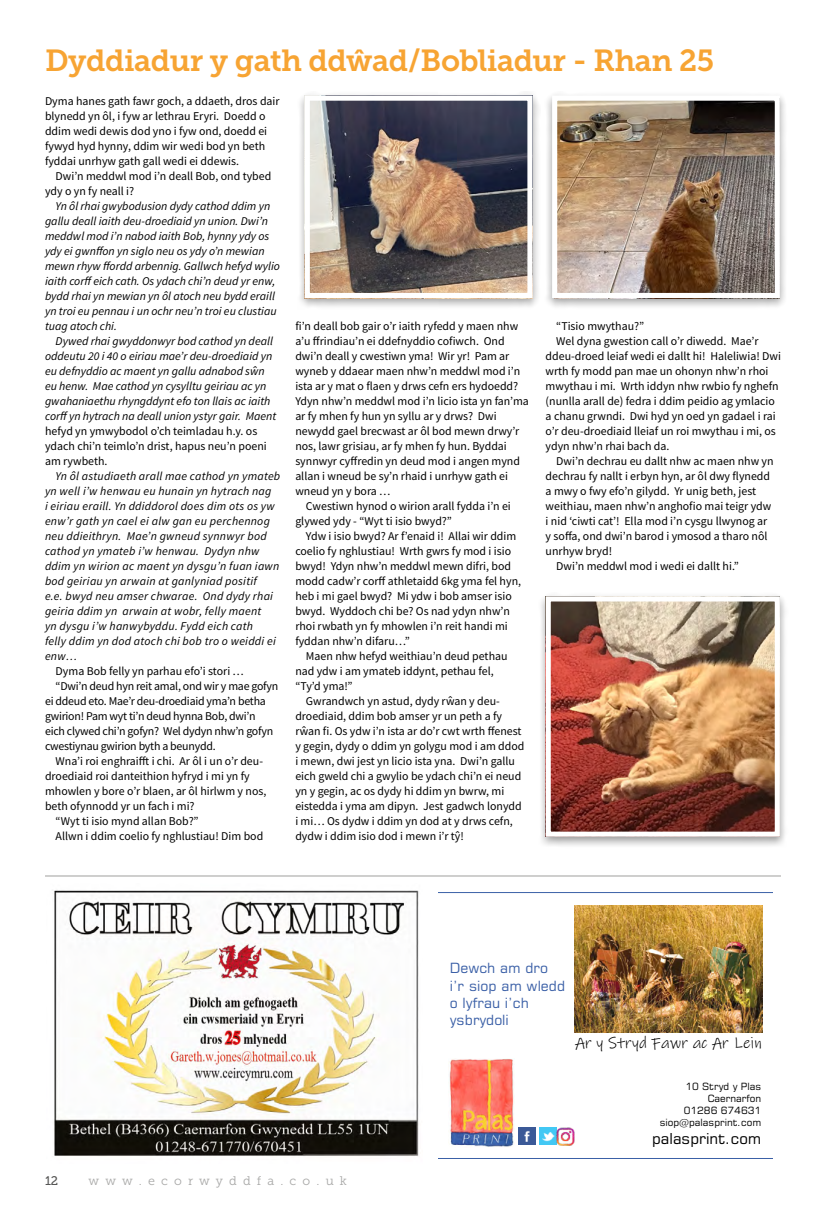
<style>
.page{position:relative;width:826px;height:1205px;background:#fff}
.page>*{position:absolute;margin:0;border:0;box-sizing:border-box;transform-origin:0 0}
.Pennawd_Coch{font:30.38px "Museo Slab 700";letter-spacing:-.015em;color:#f7a433}
.t1{font:16.25px "Ink Free";letter-spacing:.005em;color:#000}
.t2{font:15.12px "Square 721 BT";color:#000}
.t3{font:14.12px/17.5px "Square 721 BT";color:#3b60a7}
.t4{font:12.5px "Museo Slab 300";color:#a8a8a7}
.t5{font:12.5px "Museo Slab 500";color:#575756}
.Body_Eco{font:11.88px/15px "Source Sans Pro";color:#000}
.Body_Eco-2{font:italic 11.88px/15px "Source Sans Pro";color:#000}
.Body_Eco-3{font:italic 11.88px/15px "Source Sans Pro";letter-spacing:.02em;color:#000}
.Body_Eco-4{font:11.88px/15px "Source Sans Pro";letter-spacing:-.02em;color:#000}
.No_indent_Body_Eco{font:11.88px/15px "Source Sans Pro";color:#000}
.t6{font:10px/12.2px "Square 721 BT";color:#000;text-align:right}
.s1{font-style:normal}
</style>
<div class="page">
<div style="left:297px;top:91px;width:243px;height:219px;background:#000;opacity:.37"></div>
<img style="left:311px;top:102px;width:215px;height:190px">
<div style="left:305px;top:96px;width:227px;height:202px;border:5px solid #fff"></div>
<div style="left:544px;top:91px;width:244px;height:219px;background:#000;opacity:.37"></div>
<img style="left:558px;top:102px;width:216px;height:190px">
<div style="left:552px;top:96px;width:228px;height:202px;border:5px solid #fff"></div>
<div style="left:538px;top:592px;width:250px;height:256px;background:#000;opacity:.37"></div>
<img style="left:551px;top:602px;width:223px;height:229px">
<div style="left:545px;top:596px;width:235px;height:241px;border:5px solid #fff"></div>
<img style="left:54px;top:890px;width:365px;height:266px">
<hr style="left:45px;top:875px;width:736px;height:1px;background:#a09f9d">
<svg style="left:439px;top:892px;width:333px;height:253px"></svg>
<img style="left:448px;top:1058px;width:66px;height:89px">
<img style="left:574px;top:905px;width:188px;height:127px">
<img style="left:540px;top:1128px;width:13px;height:16px">
<img style="left:519px;top:1128px;width:16px;height:16px">
<img style="left:553px;top:1124px;width:25px;height:22px">
<p class="Pennawd_Coch" style="left:45px;top:43px;width:670px">Dyddiadur y gath ddŵad/Bobliadur - Rhan 25</p>
<p class="No_indent_Body_Eco" style="left:45px;top:93px;width:236px">Dyma hanes gath fawr goch, a ddaeth, dros dair blynedd yn ôl, i fyw ar lethrau Eryri. Doedd o ddim wedi dewis dod yno i fyw ond, doedd ei fywyd hyd hynny, ddim wir wedi bod yn beth fyddai unrhyw gath gall wedi ei ddewis.</p>
<p class="Body_Eco" style="left:45px;top:168px;width:228px;text-indent:11px">Dwi’n meddwl mod i’n deall Bob, ond tybed ydy o yn fy neall i?</p>
<p class="Body_Eco-2" style="left:45px;top:198px;width:236px;text-indent:11px">Yn ôl rhai gwybodusion dydy cathod ddim yn gallu deall iaith deu-droediaid yn union. Dwi’n meddwl mod i’n nabod iaith Bob, hynny ydy os ydy ei gwnffon yn siglo neu os ydy o’n mewian mewn rhyw ffordd arbennig. Gallwch hefyd wylio iaith corff eich cath. Os ydach chi’n deud yr enw, bydd rhai yn mewian yn ôl atoch neu bydd eraill yn troi eu pennau i un ochr neu’n troi eu clustiau tuag atoch chi.</p>
<p class="Body_Eco-2" style="left:45px;top:333px;width:233px;text-indent:11px">Dywed rhai gwyddonwyr bod cathod yn deall oddeutu 20 i 40 o eiriau mae’r deu-droediaid yn eu defnyddio ac maent yn gallu adnabod sŵn eu henw. Mae cathod yn cysylltu geiriau ac yn gwahaniaethu rhyngddynt efo ton llais ac iaith corff yn hytrach na deall union ystyr gair. Maent <span class="s1">hefyd yn ymwybodol o’ch teimladau h.y. os ydach chi’n teimlo’n drist, hapus neu’n poeni am rywbeth.</span></p>
<p class="Body_Eco-3" style="left:45px;top:468px;width:237px;text-indent:11px">Yn ôl astudiaeth arall mae cathod yn ymateb yn well i’w henwau eu hunain yn hytrach nag<br>i eiriau eraill. Yn ddiddorol does dim ots os yw enw’r gath yn cael ei alw gan eu perchennog neu ddieithryn. Mae’n gwneud synnwyr bod cathod yn ymateb i’w henwau. Dydyn nhw ddim yn wirion ac maent yn dysgu’n fuan iawn bod geiriau yn arwain at ganlyniad positif<br>e.e. bwyd neu amser chwarae. Ond dydy rhai geiria ddim yn arwain at wobr, felly maent<br>yn dysgu i’w hanwybyddu. Fydd eich cath<br>felly ddim yn dod atoch chi bob tro o weiddi ei enw…</p>
<p class="Body_Eco" style="left:56px;top:663px;width:190px">Dyma Bob felly yn parhau efo’i stori …</p>
<p class="Body_Eco-4" style="left:45px;top:678px;width:235px;text-indent:11px">“Dwi’n deud hyn reit amal, ond wir y mae gofyn ei ddeud eto. Mae’r deu-droediaid yma’n betha gwirion! Pam wyt ti’n deud hynna Bob, dwi’n eich clywed chi’n gofyn? Wel dydyn nhw’n gofyn cwestiynau gwirion byth a beunydd.</p>
<p class="Body_Eco" style="left:45px;top:753px;width:223px;text-indent:11px">Wna’i roi enghraifft i chi. Ar ôl i un o’r deu&shy;droediaid roi danteithion hyfryd i mi yn fy mhowlen y bore o’r blaen, ar ôl hirlwm y nos, beth ofynnodd yr un fach i mi?</p>
<p class="Body_Eco" style="left:56px;top:813px;width:144px">“Wyt ti isio mynd allan Bob?”</p>
<p class="Body_Eco" style="left:56px;top:828px;width:209px">Allwn i ddim coelio fy nghlustiau! Dim bod</p>
<p class="Body_Eco" style="left:295px;top:318px;width:235px">fi’n deall bob gair o’r iaith ryfedd y maen nhw a’u ffrindiau’n ei ddefnyddio cofiwch. Ond dwi’n deall y cwestiwn yma! Wir yr! Pam ar wyneb y ddaear maen nhw’n meddwl mod i’n ista ar y mat o flaen y drws cefn ers hydoedd?<br>Ydyn nhw’n meddwl mod i’n licio ista yn fan’ma ar fy mhen fy hun yn syllu ar y drws? Dwi newydd gael brecwast ar ôl bod mewn drwy’r nos, lawr grisiau, ar fy mhen fy hun. Byddai synnwyr cyffredin yn deud mod i angen mynd allan i wneud be sy’n rhaid i unrhyw gath ei wneud yn y bora …</p>
<p class="Body_Eco" style="left:295px;top:498px;width:217px;text-indent:11px">Cwestiwn hynod o wirion arall fydda i’n ei glywed ydy - “Wyt ti isio bwyd?”</p>
<p class="Body_Eco" style="left:295px;top:528px;width:227px;text-indent:11px">Ydw i isio bwyd? Ar f’enaid i! Allai wir ddim coelio fy nghlustiau! Wrth gwrs fy mod i isio bwyd! Ydyn nhw’n meddwl mewn difri, bod modd cadw’r corff athletaidd 6kg yma fel hyn, heb i mi gael bwyd? Mi ydw i bob amser isio bwyd. Wyddoch chi be? Os nad ydyn nhw’n rhoi rwbath yn fy mhowlen i’n reit handi mi fyddan nhw’n difaru…”</p>
<p class="Body_Eco" style="left:295px;top:648px;width:214px;text-indent:11px">Maen nhw hefyd weithiau’n deud pethau nad ydw i am ymateb iddynt, pethau fel, “Ty’d yma!”</p>
<p class="Body_Eco" style="left:295px;top:693px;width:230px;text-indent:11px">Gwrandwch yn astud, dydy rŵan y deu&shy;droediaid, ddim bob amser yr un peth a fy rŵan fi. Os ydw i’n ista ar do’r cwt wrth ffenest y gegin, dydy o ddim yn golygu mod i am ddod i mewn, dwi jest yn licio ista yna. Dwi’n gallu eich gweld chi a gwylio be ydach chi’n ei neud yn y gegin, ac os dydy hi ddim yn bwrw, mi eistedda i yma am dipyn. Jest gadwch lonydd i mi… Os dydw i ddim yn dod at y drws cefn, dydw i ddim isio dod i mewn i’r tŷ!</p>
<p class="Body_Eco" style="left:556px;top:318px;width:89px">“Tisio mwythau?”</p>
<p class="Body_Eco" style="left:545px;top:333px;width:237px;text-indent:11px">Wel dyna gwestion call o’r diwedd. Mae’r ddeu-droed leiaf wedi ei dallt hi! Haleliwia! Dwi wrth fy modd pan mae un ohonyn nhw’n rhoi mwythau i mi. Wrth iddyn nhw rwbio fy nghefn (nunlla arall de) fedra i ddim peidio ag ymlacio a chanu grwndi. Dwi hyd yn oed yn gadael i rai o’r deu-droediaid lleiaf un roi mwythau i mi, os ydyn nhw’n rhai bach da.</p>
<p class="Body_Eco" style="left:545px;top:453px;width:229px;text-indent:11px">Dwi’n dechrau eu dallt nhw ac maen nhw yn dechrau fy nallt i erbyn hyn, ar ôl dwy flynedd a mwy o fwy efo’n gilydd. Yr unig beth, jest weithiau, maen nhw’n anghofio mai teigr ydw i nid ‘ciwti cat’! Ella mod i’n cysgu llwynog ar y soffa, ond dwi’n barod i ymosod a tharo nôl unrhyw bryd!</p>
<p class="Body_Eco" style="left:556px;top:558px;width:184px">Dwi’n meddwl mod i wedi ei dallt hi.”</p>
<p class="t3" style="left:450px;top:959px;width:117px">Dewch am dro i’r siop am wledd o lyfrau i’ch ysbrydoli</p>
<h2 class="t1" style="left:575px;top:1032px;width:188px">Ar y Stryd Fawr ac Ar Lein</h2>
<p class="t6" style="left:659px;top:1080px;width:103px">10 Stryd y Plas<br>Caernarfon<br>01286 674631 siop@palasprint.com</p>
<p class="t2" style="left:652px;top:1129px;width:110px">palasprint.com</p>
<p class="t5" style="left:45px;top:1174px;width:15px">12</p>
<p class="t4" style="left:89px;top:1174px;width:260px">w w w . e c o r w y d d f a . c o . u k</p>
</div>
